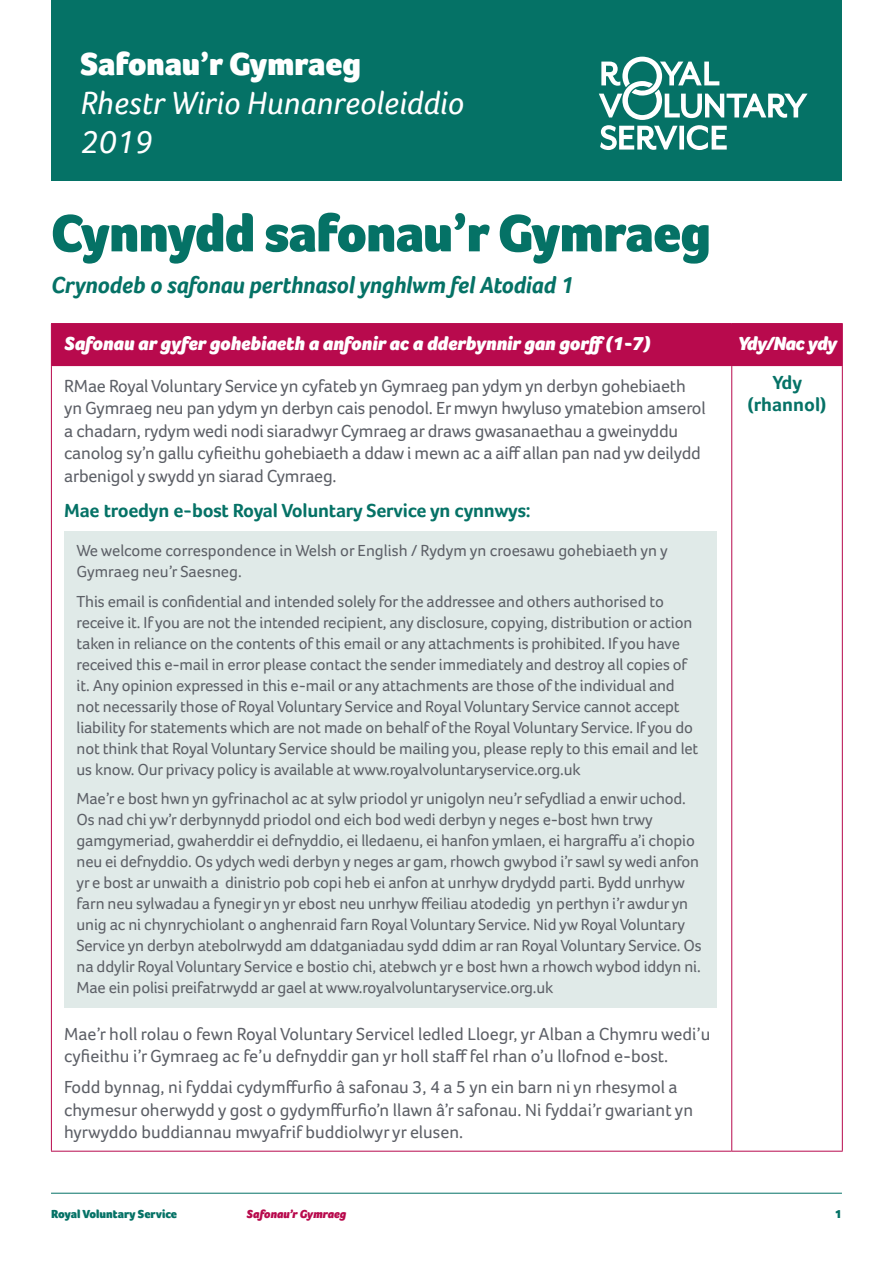
<style>
.page{position:relative;width:893px;height:1263px;background:#fff}
.page>*{position:absolute;margin:0;border:0;box-sizing:border-box;transform-origin:0 0}
.Main_heading{font:900 54px "Foco W";letter-spacing:-.01em;color:#057266}
.Main_heading-2{font:italic 33px "Foco W";color:#fff}
.Main_heading-3{font:900 33px "Foco W";color:#fff}
.Main_heading-4{font:italic 700 24px "Foco W";letter-spacing:-.01em;color:#057266}
.t1{font:700 19.5px/22.5px "Foco W";letter-spacing:-.01em;color:#057266;text-align:center}
.t2{font:italic 900 19.5px "Foco W";color:#fff}
.t3{font:italic 900 19.5px "Foco W";letter-spacing:-.025em;color:#fff}
.t4{font:18px/22.5px "Foco W";letter-spacing:-.01em;color:#5d6067}
.t5{font:16.5px/21px "Foco W";letter-spacing:-.01em;color:#5d6067}
.t6{font:900 12px "Foco W";color:#057266}
.t7{font:italic 900 12px "Foco W";color:#b80a4d}
</style>
<div class="page">
<hr style="left:51px;top:1193px;width:791px;height:1px;background:#057266">
<div style="left:51px;top:0;width:791px;height:181px;background:#057266"></div>
<div style="left:52px;top:324px;width:790px;height:42px;background:#b80a4d"></div>
<hr style="left:51px;top:323px;width:681px;height:1px;background:#b80a4d">
<hr style="left:51px;top:324px;width:1px;height:42px;background:#b80a4d">
<hr style="left:732px;top:323px;width:111px;height:1px;background:#b80a4d">
<hr style="left:731px;top:324px;width:1px;height:42px;background:#b80a4d">
<hr style="left:842px;top:324px;width:1px;height:42px;background:#b80a4d">
<hr style="left:51px;top:366px;width:1px;height:785px;background:#b80a4d">
<hr style="left:731px;top:366px;width:1px;height:785px;background:#b80a4d">
<hr style="left:842px;top:366px;width:1px;height:785px;background:#b80a4d">
<hr style="left:51px;top:1151px;width:681px;height:1px;background:#b80a4d">
<hr style="left:732px;top:1151px;width:111px;height:1px;background:#b80a4d">
<div style="left:64px;top:531px;width:652px;height:477px;background:#e0eae8"></div>
<svg style="left:599px;top:57px;width:209px;height:93px"></svg>
<p class="Main_heading-3" style="left:80px;top:44px;width:282px">Safonau’r Gymraeg</p>
<p class="Main_heading-2" style="left:80px;top:84px;width:385px">Rhestr Wirio Hunanreoleiddio</p>
<p class="Main_heading-2" style="left:80px;top:123px;width:74px">2019</p>
<p class="Main_heading" style="left:51px;top:202px;width:661px">Cynnydd safonau’r Gymraeg</p>
<p class="Main_heading-4" style="left:51px;top:271px;width:524px">Crynodeb o safonau perthnasol ynghlwm fel Atodiad 1</p>
<p class="t2" style="left:64px;top:332px;width:588px">Safonau ar gyfer gohebiaeth a anfonir ac a dderbynnir gan gorff (1-7)</p>
<p class="t3" style="left:737px;top:332px;width:101px">Ydy/Nac ydy</p>
<p class="t4" style="left:64px;top:374px;width:643px">RMae Royal Voluntary Service yn cyfateb yn Gymraeg pan ydym yn derbyn gohebiaeth yn Gymraeg neu pan ydym yn derbyn cais penodol. Er mwyn hwyluso ymatebion amserol a chadarn, rydym wedi nodi siaradwyr Cymraeg ar draws gwasanaethau a gweinyddu canolog sy’n gallu cyfieithu gohebiaeth a ddaw i mewn ac a aiff allan pan nad yw deilydd arbenigol y swydd yn siarad Cymraeg.</p>
<p class="t1" style="left:64px;top:499px;width:468px">Mae troedyn e-bost Royal Voluntary Service yn cynnwys:</p>
<p class="t1" style="left:748px;top:370px;width:80px">Ydy (rhannol)</p>
<p class="t5" style="left:77px;top:540px;width:593px">We welcome correspondence in Welsh or English / Rydym yn croesawu gohebiaeth yn y<br>Gymraeg neu’r Saesneg.</p>
<p class="t5" style="left:77px;top:590px;width:623px">This email is confidential and intended solely for the addressee and others authorised to receive it. If you are not the intended recipient, any disclosure, copying, distribution or action taken in reliance on the contents of this email or any attachments is prohibited. If you have received this e-mail in error please contact the sender immediately and destroy all copies of it. Any opinion expressed in this e-mail or any attachments are those of the individual and not necessarily those of Royal Voluntary Service and Royal Voluntary Service cannot accept liability for statements which are not made on behalf of the Royal Voluntary Service. If you do not think that Royal Voluntary Service should be mailing you, please reply to this email and let us know. Our privacy policy is available at www.royalvoluntaryservice.org.uk</p>
<p class="t5" style="left:77px;top:788px;width:627px">Mae’r e bost hwn yn gyfrinachol ac at sylw priodol yr unigolyn neu’r sefydliad a enwir uchod.<br>Os nad chi yw’r derbynnydd priodol ond eich bod wedi derbyn y neges e-bost hwn trwy gamgymeriad, gwaherddir ei defnyddio, ei lledaenu, ei hanfon ymlaen, ei hargraffu a’i chopio neu ei defnyddio. Os ydych wedi derbyn y neges ar gam, rhowch gwybod i’r sawl sy wedi anfon yr e bost ar unwaith a dinistrio pob copi heb ei anfon at unrhyw drydydd parti. Bydd unrhyw farn neu sylwadau a fynegir yn yr ebost neu unrhyw ffeiliau atodedig yn perthyn i’r awdur yn unig ac ni chynrychiolant o anghenraid farn Royal Voluntary Service. Nid yw Royal Voluntary Service yn derbyn atebolrwydd am ddatganiadau sydd ddim ar ran Royal Voluntary Service. Os na ddylir Royal Voluntary Service e bostio chi, atebwch yr e bost hwn a rhowch wybod iddyn ni.<br>Mae ein polisi preifatrwydd ar gael at www.royalvoluntaryservice.org.uk</p>
<p class="t4" style="left:64px;top:1022px;width:648px">Mae’r holl rolau o fewn Royal Voluntary Servicel ledled Lloegr, yr Alban a Chymru wedi’u cyfieithu i’r Gymraeg ac fe’u defnyddir gan yr holl staff fel rhan o’u llofnod e-bost.</p>
<p class="t4" style="left:64px;top:1076px;width:630px">Fodd bynnag, ni fyddai cydymffurfio â safonau 3, 4 a 5 yn ein barn ni yn rhesymol a chymesur oherwydd y gost o gydymffurfio’n llawn â’r safonau. Ni fyddai’r gwariant yn hyrwyddo buddiannau mwyafrif buddiolwyr yr elusen.</p>
<p class="t6" style="left:51px;top:1207px;width:128px">Royal Voluntary Service</p>
<p class="t7" style="left:247px;top:1207px;width:101px">Safonau’r Gymraeg</p>
<p class="t6" style="left:835px;top:1207px;width:9px">1</p>
</div>
